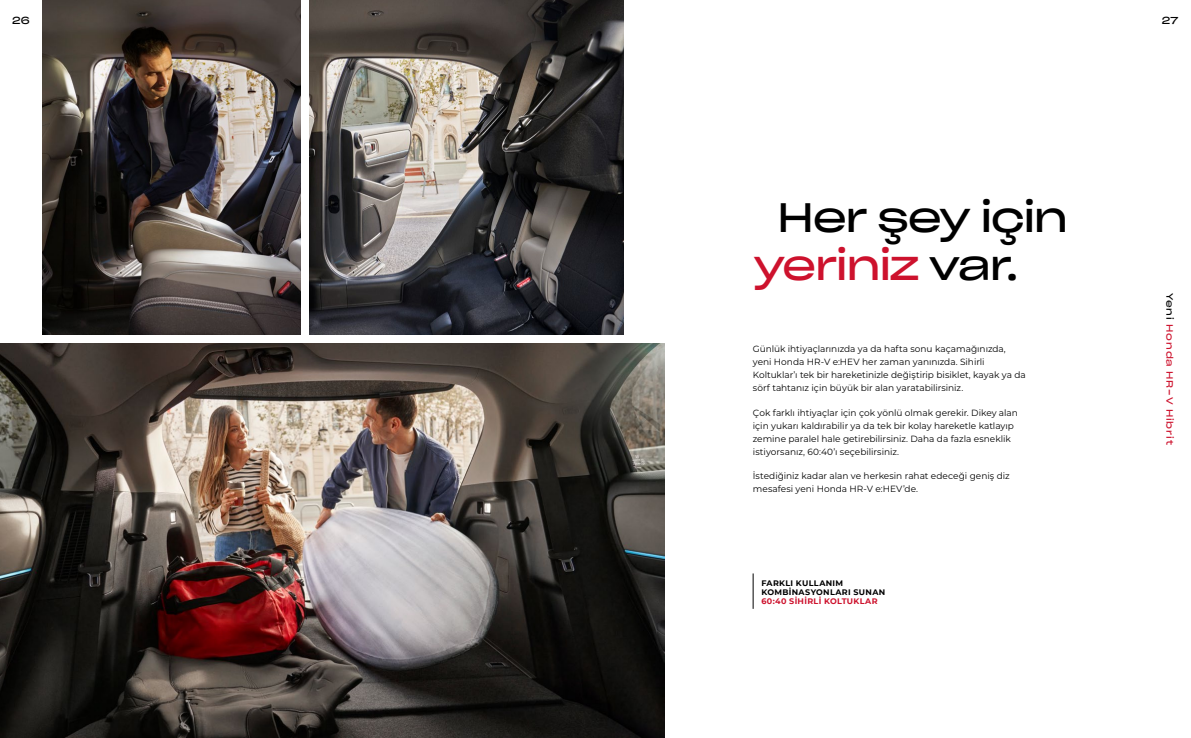
<style>
.page{position:relative;width:1191px;height:738px;background:#fff}
.page>*{position:absolute;margin:0;border:0;box-sizing:border-box;transform-origin:0 0}
.t1{font:40px "Sharp Grotesk Book 25";letter-spacing:-.04em;color:#cd122d}
.t2{font:40px "Sharp Grotesk Book 25";letter-spacing:-.035em;color:#000}
.t3{font:10px "Sharp Grotesk Book 25";color:#000}
.t4{font:9px/13px "Montserrat";letter-spacing:-.005em;color:#000}
.t5{font:9px "Sharp Grotesk Book 25";letter-spacing:.1em;color:#cd122d}
.t6{font:700 8px/9px "Montserrat";letter-spacing:.04em;color:#000}
.t7{font:700 8px "Montserrat";letter-spacing:.04em;color:#cd122d}
.s1{color:#000}
</style>
<div class="page">
<img style="left:43px;top:0;width:257px;height:334px">
<img style="left:309px;top:0;width:315px;height:334px">
<img style="left:0;top:343px;width:664px;height:394px">
<hr style="left:753px;top:573px;width:1px;height:35px;background:#000">
<p class="t3" style="left:12px;top:12px;width:19px">26</p>
<p class="t3" style="left:1161px;top:12px;width:18px">27</p>
<h1 class="t2" style="left:777px;top:183px;width:293px">Her şey için</h1>
<h1 class="t1" style="left:753px;top:230px;width:267px">yeriniz <span class="s1">var.</span></h1>
<p class="t4" style="left:753px;top:342px;width:274px">Günlük ihtiyaçlarınızda ya da hafta sonu kaçamağınızda, yeni Honda HR-V e:HEV her zaman yanınızda. Sihirli Koltuklar’ı tek bir hareketinizle değiştirip bisiklet, kayak ya da sörf tahtanız için büyük bir alan yaratabilirsiniz.</p>
<p class="t4" style="left:753px;top:405px;width:267px">Çok farklı ihtiyaçlar için çok yönlü olmak gerekir. Dikey alan için yukarı kaldırabilir ya da tek bir kolay hareketle katlayıp zemine paralel hale getirebilirsiniz. Daha da fazla esneklik istiyorsanız, 60:40’ı seçebilirsiniz.</p>
<p class="t4" style="left:753px;top:468px;width:258px">İstediğiniz kadar alan ve herkesin rahat edeceği geniş diz mesafesi yeni Honda HR-V e:HEV’de.</p>
<p class="t6" style="left:761px;top:577px;width:125px">FARKLI KULLANIM<br>KOMBİNASYONLARI SUNAN</p>
<p class="t7" style="left:761px;top:595px;width:118px">60:40 SİHİRLİ KOLTUKLAR</p>
<p class="t5" style="left:1177px;top:292px;width:154px;rotate:90deg"><span class="s1">Yeni</span> Honda HR-V Hibrit</p>
</div>
